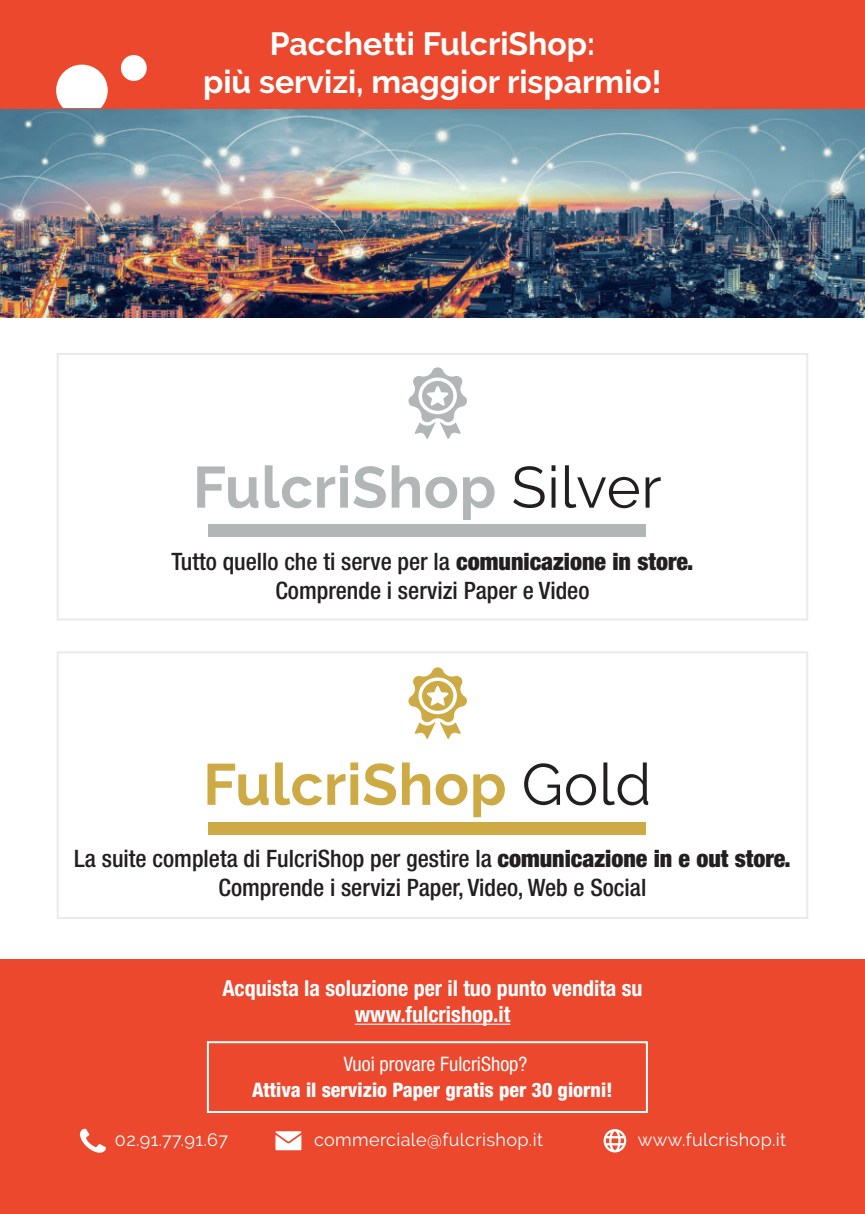
<style>
.page{position:relative;width:865px;height:1214px;background:#fff}
.page>*{position:absolute;margin:0;border:0;box-sizing:border-box;transform-origin:0 0}
.t1{font:700 58px "Raleway";letter-spacing:.01em;color:#b3b6b6}
.t2{font:700 58px "Raleway";letter-spacing:.01em;color:#cdaa43}
.t3{font:700 32px/38.4px "Raleway";color:#fff;text-align:center}
.t4{font:500 condensed 24px/28.8px "Helvetica Neue LT Std";color:#231f20;text-align:center}
.t5{font:700 condensed 22px/26.4px "Helvetica Neue LT Std";color:#fff;text-align:center}
.t6{font:800 condensed 20px "Helvetica Neue LT Std";color:#fff}
.t7{font:condensed 20px "Helvetica Neue LT Std";color:#fff}
.t8{font:18px "Raleway";letter-spacing:.02em;color:#fff}
.s1{font-weight:400;color:#231f20}
.s2{font-weight:900}
</style>
<div class="page">
<div style="left:0;top:959px;width:865px;height:254px;background:#eb482d"></div>
<hr style="left:355px;top:1023px;width:155px;height:1px;background:#fff">
<img style="left:0;top:108px;width:865px;height:209px">
<div style="left:208px;top:524px;width:438px;height:13px;background:#b3b6b6"></div>
<svg style="left:408px;top:367px;width:59px;height:72px"></svg>
<div style="left:57px;top:353px;width:751px;height:267px;border:2px solid #ebeae9"></div>
<div style="left:208px;top:821px;width:438px;height:13px;background:#cdaa43"></div>
<svg style="left:408px;top:667px;width:59px;height:71px"></svg>
<div style="left:57px;top:651px;width:751px;height:267px;border:2px solid #ebeae9"></div>
<svg style="left:80px;top:1128px;width:26px;height:24px"></svg>
<svg style="left:603px;top:1129px;width:23px;height:23px"></svg>
<svg style="left:275px;top:1131px;width:26px;height:19px"></svg>
<div style="left:0;top:0;width:865px;height:108px;background:#eb482d"></div>
<div style="left:121px;top:55px;width:26px;height:26px;background:#fff;border-radius:50%"></div>
<svg style="left:56px;top:65px;width:52px;height:43px;background:#fbe1dc"></svg>
<div style="left:207px;top:1041px;width:441px;height:71px;border:2px solid #fff"></div>
<h2 class="t3" style="left:203px;top:24px;width:460px">Pacchetti FulcriShop:<br>più servizi, maggior risparmio!</h2>
<h1 class="t1" style="left:193px;top:454px;width:470px">FulcriShop <span class="s1">Silver</span></h1>
<p class="t4" style="left:172px;top:546px;width:523px">Tutto quello che ti serve per la <span class="s2">comunicazione in store.<br></span>Comprende i servizi Paper e Video</p>
<h1 class="t2" style="left:203px;top:751px;width:449px">FulcriShop <span class="s1">Gold</span></h1>
<p class="t4" style="left:74px;top:843px;width:718px">La suite completa di FulcriShop per gestire la <span class="s2">comunicazione in e out store.<br></span>Comprende i servizi Paper, Video, Web e Social</p>
<p class="t5" style="left:222px;top:974px;width:421px">Acquista la soluzione per il tuo punto vendita su www.fulcrishop.it</p>
<p class="t7" style="left:344px;top:1051px;width:185px">Vuoi provare FulcriShop?</p>
<p class="t6" style="left:252px;top:1077px;width:362px">Attiva il servizio Paper gratis per 30 giorni!</p>
<p class="t8" style="left:115px;top:1129px;width:115px">02.91.77.91.67</p>
<p class="t8" style="left:314px;top:1129px;width:230px">commerciale@fulcrishop.it</p>
<p class="t8" style="left:638px;top:1129px;width:150px">www.fulcrishop.it</p>
</div>
